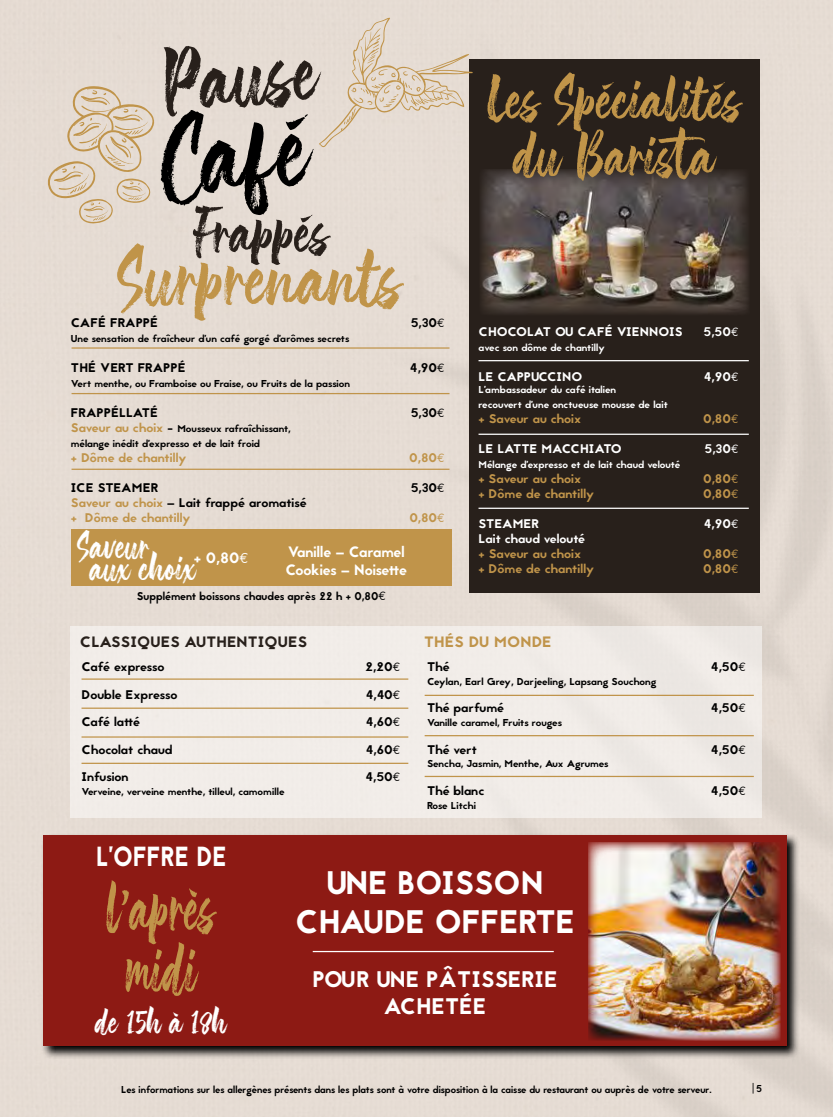
<style>
.page{position:relative;width:833px;height:1117px;background:#fff}
.page>*{position:absolute;margin:0;border:0;box-sizing:border-box;transform-origin:0 0}
.t1{font:116.25px "The Friday Stroke";color:#000}
.t2{font:87.5px "The Friday Stroke";color:#28201b}
.t3{font:78.75px "The Friday Stroke";color:#c09449}
.t4{font:68.12px/62.5px "The Friday Stroke";color:#c0944a;scale:.81 1}
.t5{font:61.25px "The Friday Stroke";color:#28201b}
.t6{font:60px/56.1px "The Friday Stroke";color:#c09449;text-align:center}
.t7{font:36.25px "The Friday Stroke";color:#fff}
.t8{font:33.75px "The Friday Stroke";color:#fff}
.t9{font:32.5px/39px "Jaapokki";color:#fff;text-align:center}
.t10{font:27.5px "Jaapokki";color:#fff;scale:.86 1}
.t11{font:22.5px/27px "Jaapokki";color:#fff}
.t12{font:15px/18px "Jaapokki";color:#fff}
.t13{font:15px "Jaapokki";letter-spacing:.01em;color:#28201b;scale:1.05 1}
.t14{font:15px "Jaapokki";letter-spacing:.01em;color:#c0944a;scale:1.05 1}
.t15{font:15px "Jaapokki";color:#fff;scale:1.05 1}
.t16{font:12.5px "Jaapokki";color:#000;scale:1.05 1}
.t17{font:12.5px/15px "Jaapokki";color:#c0944a;scale:1.05 1}
.t18{font:12.5px "Jaapokki";color:#fff;scale:1.05 1}
.t19{font:11.25px "Jaapokki";color:#000}
.t20{font:10px/15px "Jaapokki";color:#000;scale:1.05 1}
.t21{font:10px/15px "Jaapokki";color:#fff;scale:1.05 1}
.t22{font:10px "Jaapokki";color:#000}
.s1{font-family:"Euro Mono"}
.s2{font-size:12.5px;color:#c0944a}
.s3{font-size:12.5px}
.s4{color:#000}
.s5{font-family:"Euro Mono";font-size:12.5px}
</style>
<div class="page">
<img style="left:0;top:0;width:833px;height:1116px">
<div style="left:71px;top:626px;width:691px;height:191px;background:#f1ede8"></div>
<div style="left:468px;top:60px;width:291px;height:533px;background:#28201b"></div>
<img style="left:480px;top:169px;width:269px;height:145px">
<hr style="left:478px;top:360px;width:271px;height:1px;background:#fff">
<hr style="left:478px;top:433px;width:271px;height:2px;background:#fff">
<hr style="left:478px;top:507px;width:271px;height:2px;background:#fff">
<hr style="left:72px;top:347px;width:377px;height:1px;background:#c0944a">
<hr style="left:72px;top:393px;width:377px;height:1px;background:#c0944a">
<hr style="left:72px;top:468px;width:377px;height:2px;background:#c0944a">
<div style="left:71px;top:529px;width:380px;height:57px;background:#c0944a"></div>
<svg style="left:47px;top:86px;width:107px;height:138px;background:#dfd0be"></svg>
<svg style="left:319px;top:18px;width:154px;height:129px;background:#dfd2c5"></svg>
<hr style="left:81px;top:678px;width:327px;height:1px;background:#c0944a">
<hr style="left:81px;top:707px;width:327px;height:1px;background:#c0944a">
<hr style="left:81px;top:736px;width:327px;height:1px;background:#c0944a">
<hr style="left:81px;top:762px;width:327px;height:1px;background:#c0944a">
<hr style="left:424px;top:694px;width:330px;height:1px;background:#c0944a">
<hr style="left:424px;top:734px;width:330px;height:2px;background:#c0944a">
<hr style="left:424px;top:775px;width:330px;height:1px;background:#c0944a">
<svg style="left:41px;top:833px;width:758px;height:225px;background:#82726d"></svg>
<div style="left:43px;top:835px;width:743px;height:210px;background:#8d1a14"></div>
<hr style="left:313px;top:950px;width:241px;height:1px;background:#fff">
<img style="left:588px;top:842px;width:192px;height:198px">
<h2 class="t2" style="left:158px;top:27px;width:158px;rotate:-4deg">Pause</h2>
<h1 class="t1" style="left:154px;top:87px;width:150px;rotate:-5deg">Café</h1>
<h3 class="t5" style="left:192px;top:194px;width:140px">Frappés</h3>
<h3 class="t3" style="left:119px;top:229px;width:286px">Surprenants</h3>
<p class="t16" style="left:71px;top:313px;width:18px">Café</p>
<p class="t16" style="left:110px;top:313px;width:8px">frappé</p>
<p class="t16" style="left:411px;top:313px;width:34px">5,30<span class="s1">E</span></p>
<p class="t20" style="left:71px;top:331px;width:267px">Une sensation de fraîcheur d’un café gorgé d’arômes secrets</p>
<p class="t16" style="left:71px;top:358px;width:72px">Thé VERT frappé</p>
<p class="t16" style="left:410px;top:358px;width:35px">4,90<span class="s1">E</span></p>
<p class="t20" style="left:71px;top:376px;width:267px">Vert menthe, ou Framboise ou Fraise, ou Fruits de la passion</p>
<p class="t16" style="left:71px;top:403px;width:16px">Frappéllaté</p>
<p class="t16" style="left:411px;top:403px;width:34px">5,30<span class="s1">E</span></p>
<p class="t20" style="left:71px;top:421px;width:211px"><span class="s2">Saveur au choix</span> <span class="s3">-</span> Mousseux rafraîchissant, mélange inédit d’expresso et de lait froid</p>
<p class="t17" style="left:71px;top:450px;width:112px">+ Dôme de chantilly</p>
<p class="t17" style="left:409px;top:450px;width:35px">0,80<span class="s1">E</span></p>
<p class="t16" style="left:71px;top:478px;width:35px">Ice steamer</p>
<p class="t16" style="left:411px;top:478px;width:34px">5,30<span class="s1">E</span></p>
<p class="t17" style="left:71px;top:495px;width:226px">Saveur au choix <span class="s4">– Lait frappé aromatisé </span>+ Dôme de chantilly</p>
<p class="t17" style="left:409px;top:510px;width:35px">0,80<span class="s1">E</span></p>
<h3 class="t7" style="left:78px;top:524px;width:73px">Saveur</h3>
<h3 class="t15" style="left:194px;top:547px;width:54px">+ 0,80<span class="s1">E</span></h3>
<h3 class="t12" style="left:285px;top:542px;width:123px">Vanille – Caramel<br>Cookies – Noisette</h3>
<h3 class="t7" style="left:90px;top:545px;width:107px">aux choix</h3>
<p class="t19" style="left:137px;top:588px;width:250px">Supplément boissons chaudes après 22 h + 0,80<span class="s5">E</span></p>
<h3 class="t6" style="left:486px;top:72px;width:257px">Les Spécialités du Barista</h3>
<p class="t18" style="left:478px;top:323px;width:19px">Chocolat</p>
<p class="t18" style="left:555px;top:323px;width:39px">ou Café</p>
<p class="t18" style="left:616px;top:323px;width:9px">viennois</p>
<p class="t18" style="left:703px;top:323px;width:35px">5,50<span class="s1">E</span></p>
<p class="t21" style="left:478px;top:340px;width:122px">avec son dôme de chantilly</p>
<p class="t18" style="left:478px;top:368px;width:29px">Le Cappuccino</p>
<p class="t18" style="left:703px;top:368px;width:35px">4,90<span class="s1">E</span></p>
<p class="t21" style="left:478px;top:382px;width:182px">L’ambassadeur du café italien<br>recouvert d’une onctueuse mousse de lait</p>
<p class="t17" style="left:478px;top:411px;width:99px">+ Saveur au choix</p>
<p class="t17" style="left:703px;top:411px;width:35px">0,80<span class="s1">E</span></p>
<p class="t18" style="left:478px;top:440px;width:27px">Le latte</p>
<p class="t18" style="left:541px;top:440px;width:10px">macchiato</p>
<p class="t18" style="left:704px;top:440px;width:34px">5,30<span class="s1">E</span></p>
<p class="t21" style="left:478px;top:457px;width:194px">Mélange d’expresso et de lait chaud velouté</p>
<p class="t17" style="left:478px;top:471px;width:99px">+ Saveur au choix</p>
<p class="t17" style="left:703px;top:471px;width:35px">0,80<span class="s1">E</span></p>
<p class="t17" style="left:478px;top:486px;width:112px">+ Dôme de chantilly</p>
<p class="t17" style="left:703px;top:486px;width:35px">0,80<span class="s1">E</span></p>
<p class="t18" style="left:478px;top:515px;width:17px">Steamer</p>
<p class="t18" style="left:703px;top:515px;width:35px">4,90<span class="s1">E</span></p>
<p class="t18" style="left:478px;top:530px;width:103px">Lait chaud velouté</p>
<p class="t17" style="left:478px;top:546px;width:99px">+ Saveur au choix</p>
<p class="t17" style="left:703px;top:546px;width:35px">0,80<span class="s1">E</span></p>
<p class="t17" style="left:478px;top:561px;width:112px">+ Dôme de chantilly</p>
<p class="t17" style="left:703px;top:561px;width:35px">0,80<span class="s1">E</span></p>
<h3 class="t13" style="left:80px;top:631px;width:218px">CLASSIQUES AUTHENTIQUES</h3>
<h3 class="t14" style="left:424px;top:631px;width:123px">THÉS DU MONDE</h3>
<p class="t16" style="left:81px;top:657px;width:81px">Café expresso</p>
<p class="t16" style="left:365px;top:657px;width:35px">2,20<span class="s1">E</span></p>
<p class="t16" style="left:81px;top:685px;width:93px">Double Expresso</p>
<p class="t16" style="left:366px;top:685px;width:35px">4,40<span class="s1">E</span></p>
<p class="t16" style="left:81px;top:712px;width:57px">Café latté</p>
<p class="t16" style="left:366px;top:712px;width:35px">4,60<span class="s1">E</span></p>
<p class="t16" style="left:81px;top:740px;width:88px">Chocolat chaud</p>
<p class="t16" style="left:366px;top:740px;width:35px">4,60<span class="s1">E</span></p>
<p class="t16" style="left:81px;top:767px;width:46px">Infusion</p>
<p class="t16" style="left:365px;top:767px;width:35px">4,50<span class="s1">E</span></p>
<p class="t20" style="left:81px;top:784px;width:195px">Verveine, verveine menthe, tilleul, camomille</p>
<p class="t16" style="left:427px;top:657px;width:23px">Thé</p>
<p class="t16" style="left:711px;top:657px;width:35px">4,50<span class="s1">E</span></p>
<p class="t20" style="left:427px;top:674px;width:220px">Ceylan, Earl Grey, Darjeeling, Lapsang Souchong</p>
<p class="t16" style="left:427px;top:699px;width:75px">Thé parfumé</p>
<p class="t16" style="left:711px;top:699px;width:35px">4,50<span class="s1">E</span></p>
<p class="t20" style="left:427px;top:715px;width:130px">Vanille caramel, Fruits rouges</p>
<p class="t16" style="left:427px;top:740px;width:49px">Thé vert</p>
<p class="t16" style="left:711px;top:740px;width:35px">4,50<span class="s1">E</span></p>
<p class="t20" style="left:427px;top:756px;width:174px">Sencha, Jasmin, Menthe, Aux Agrumes</p>
<p class="t16" style="left:427px;top:781px;width:56px">Thé blanc</p>
<p class="t16" style="left:711px;top:781px;width:35px">4,50<span class="s1">E</span></p>
<p class="t20" style="left:427px;top:797px;width:48px">Rose Litchi</p>
<h3 class="t10" style="left:96px;top:837px;width:38px">L’OFFRE</h3>
<h3 class="t10" style="left:196px;top:837px;width:17px">DE</h3>
<h3 class="t4" style="left:107px;top:877px;width:136px">l’après midi</h3>
<h3 class="t9" style="left:295px;top:863px;width:281px">UNE BOISSON<br>CHAUDE OFFERTE</h3>
<h3 class="t11" style="left:312px;top:966px;width:19px">Pour</h3>
<h3 class="t11" style="left:384px;top:966px;width:87px;text-indent:-7px">un E pâtisserie achetée</h3>
<h3 class="t8" style="left:96px;top:1000px;width:133px">de 15h à 18h</h3>
<p class="t22" style="left:121px;top:1082px;width:592px">Les informations sur les allergènes présents dans les plats sont à votre disposition à la caisse du restaurant ou auprès de votre serveur.</p>
<p class="t22" style="left:750px;top:1080px;width:13px">|5</p>
</div>
